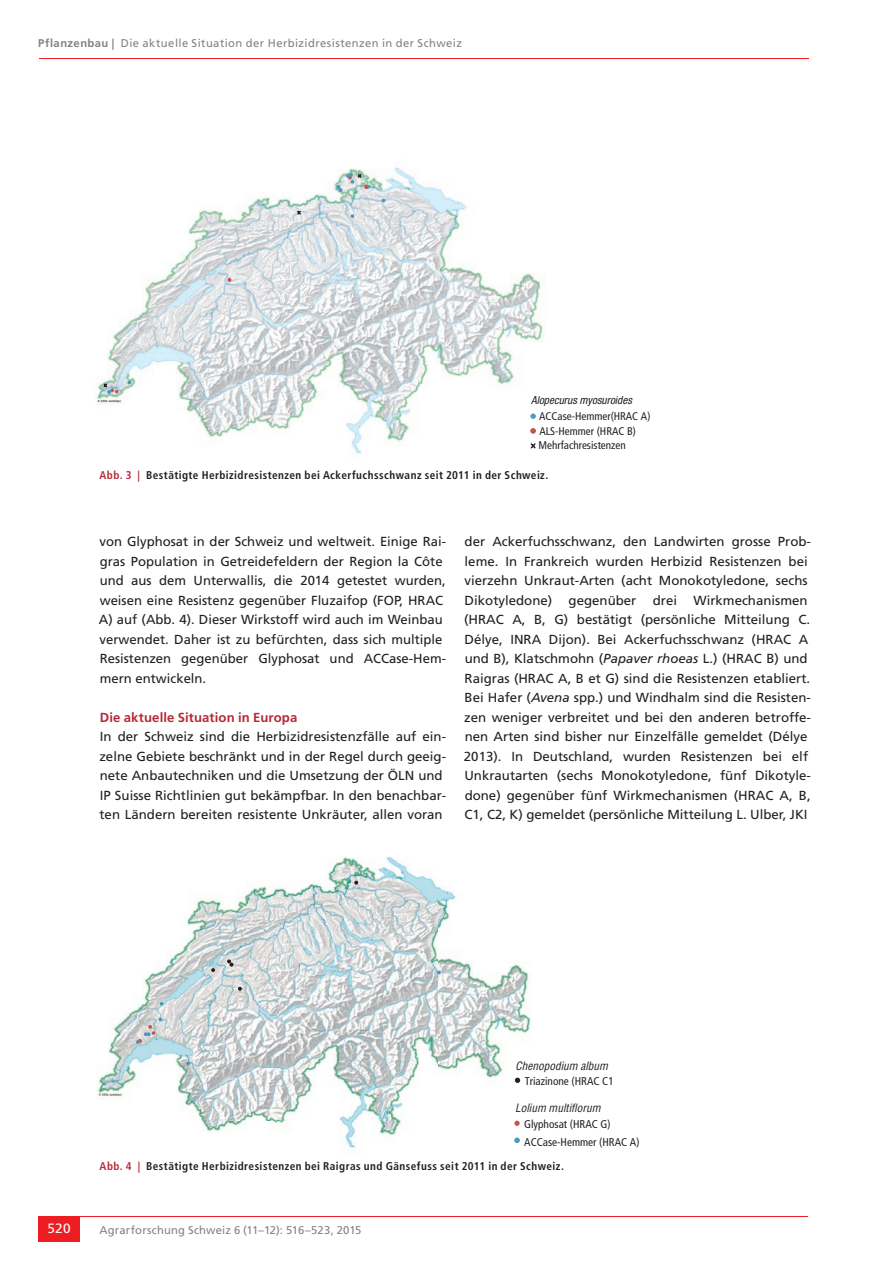
<style>
.page{position:relative;width:893px;height:1263px;background:#fff}
.page>*{position:absolute;margin:0;border:0;box-sizing:border-box;transform-origin:0 0}
.t1{font:13.5px "Frutiger LT Std";color:#fff}
.t2{font:13.2px/19.5px "Frutiger LT Std";color:#231f20}
.t3{font:700 13.2px "Frutiger LT Std";letter-spacing:.01em;color:#b72837}
.t4{font:700 condensed 11.25px "Frutiger LT Std";letter-spacing:.04em;color:#231f20}
.t5{font:11.25px "Frutiger LT Std";letter-spacing:.035em;color:#808285}
.t6{font:condensed 11.25px/18px "Frutiger LT Std";color:#231f20}
.t7{font:11.25px "Frutiger LT Std";letter-spacing:.015em;color:#808285}
.t8{font:italic condensed 11.25px "Helvetica LT Std";color:#231f20}
.t9{font:condensed 11.1px/14.7px "Frutiger LT Std";color:#231f20}
.t10{font:italic condensed 11.1px "Helvetica Neue LT Std";color:#231f20}
.s1{font-weight:700}
.s2{color:#b72837}
.s3{font-style:italic}
</style>
<div class="page">
<hr style="left:39px;top:58px;width:769px;height:1px;background:#ee1d23">
<hr style="left:38px;top:1216px;width:770px;height:1px;background:#ee1d23">
<div style="left:38px;top:1216px;width:42px;height:26px;background:#ee1d23"></div>
<img style="left:96px;top:167px;width:449px;height:287px">
<svg style="left:351px;top:214px;width:3px;height:4px"></svg>
<svg style="left:297px;top:210px;width:4px;height:5px"></svg>
<svg style="left:127px;top:380px;width:4px;height:4px"></svg>
<svg style="left:103px;top:383px;width:15px;height:11px"></svg>
<svg style="left:336px;top:173px;width:34px;height:19px"></svg>
<svg style="left:228px;top:278px;width:3px;height:4px"></svg>
<svg style="left:530px;top:413px;width:6px;height:6px"></svg>
<svg style="left:530px;top:443px;width:6px;height:6px"></svg>
<svg style="left:530px;top:428px;width:6px;height:6px"></svg>
<img style="left:97px;top:857px;width:434px;height:292px">
<svg style="left:515px;top:1078px;width:5px;height:5px"></svg>
<svg style="left:238px;top:987px;width:4px;height:4px"></svg>
<svg style="left:354px;top:881px;width:4px;height:4px"></svg>
<svg style="left:186px;top:1062px;width:4px;height:3px"></svg>
<svg style="left:136px;top:1017px;width:26px;height:27px"></svg>
<svg style="left:160px;top:1002px;width:3px;height:4px"></svg>
<svg style="left:437px;top:970px;width:4px;height:4px"></svg>
<svg style="left:227px;top:959px;width:6px;height:8px"></svg>
<svg style="left:211px;top:968px;width:4px;height:4px"></svg>
<svg style="left:514px;top:1120px;width:6px;height:6px"></svg>
<svg style="left:514px;top:1138px;width:6px;height:5px"></svg>
<p class="t5" style="left:38px;top:36px;width:425px"><span class="s1">Pflanzenbau |</span> Die aktuelle Situation der Herbizidresistenzen in der Schweiz</p>
<p class="t10" style="left:531px;top:394px;width:102px">Alopecurus myosuroides</p>
<p class="t9" style="left:538px;top:409px;width:113px">ACCase-Hemmer(HRAC A)<br>ALS-Hemmer (HRAC B)<br>Mehrfachresistenzen</p>
<p class="t4" style="left:99px;top:469px;width:450px"><span class="s2">Abb. 3 |</span> Bestätigte Herbizidresistenzen bei Ackerfuchsschwanz seit 2011 in der Schweiz.</p>
<p class="t2" style="left:99px;top:532px;width:349px">von Glyphosat in der Schweiz und weltweit. Einige Rai&shy;gras Population in Getreidefeldern der Region la Côte und aus dem Unterwallis, die 2014 getestet wurden, weisen eine Resistenz gegenüber Fluzaifop (FOP, HRAC A) auf (Abb. 4). Dieser Wirkstoff wird auch im Weinbau verwendet. Daher ist zu befürchten, dass sich multiple Resistenzen gegenüber Glyphosat und ACCase-Hem&shy;mern entwickeln.</p>
<p class="t3" style="left:100px;top:709px;width:199px">Die aktuelle Situation in Europa</p>
<p class="t2" style="left:99px;top:727px;width:348px">In der Schweiz sind die Herbizidresistenzfälle auf ein&shy;zelne Gebiete beschränkt und in der Regel durch geeig&shy;nete Anbautechniken und die Umsetzung der ÖLN und IP Suisse Richtlinien gut bekämpfbar. In den benachbar&shy;ten Ländern bereiten resistente Unkräuter, allen voran</p>
<p class="t2" style="left:464px;top:532px;width:349px">der Ackerfuchsschwanz, den Landwirten grosse Prob&shy;leme. In Frankreich wurden Herbizid Resistenzen bei vierzehn Unkraut-Arten (acht Monokotyledone, sechs Dikotyledone) gegenüber drei Wirkmechanismen (HRAC A, B, G) bestätigt (persönliche Mitteilung C.<br>Délye, INRA Dijon). Bei Ackerfuchsschwanz (HRAC A und B), Klatschmohn (<span class="s3">Papaver rhoeas</span> L.) (HRAC B) und Raigras (HRAC A, B et G) sind die Resistenzen etabliert.<br>Bei Hafer (<span class="s3">Avena</span> spp.) und Windhalm sind die Resisten&shy;zen weniger verbreitet und bei den anderen betroffe&shy;nen Arten sind bisher nur Einzelfälle gemeldet (Délye 2013). In Deutschland, wurden Resistenzen bei elf Unkrautarten (sechs Monokotyledone, fünf Dikotyle&shy;done) gegenüber fünf Wirkmechanismen (HRAC A, B, C1, C2, K) gemeldet (persönliche Mitteilung L. Ulber, JKI</p>
<p class="t1" style="left:48px;top:1221px;width:25px">520</p>
<p class="t8" style="left:516px;top:1058px;width:94px">Chenopodium album</p>
<p class="t6" style="left:525px;top:1072px;width:91px">Triazinone (HRAC C1</p>
<p class="t8" style="left:515px;top:1101px;width:87px">Lolium multiflorum</p>
<p class="t6" style="left:524px;top:1115px;width:117px">Glyphosat (HRAC G)<br>ACCase-Hemmer (HRAC A)</p>
<p class="t4" style="left:100px;top:1159px;width:466px"><span class="s2">Abb. 4 |</span> Bestätigte Herbizidresistenzen bei Raigras und Gänsefuss seit 2011 in der Schweiz.</p>
<p class="t7" style="left:99px;top:1223px;width:264px">Agrarforschung Schweiz 6 (11–12): 516–523, 2015</p>
</div>
